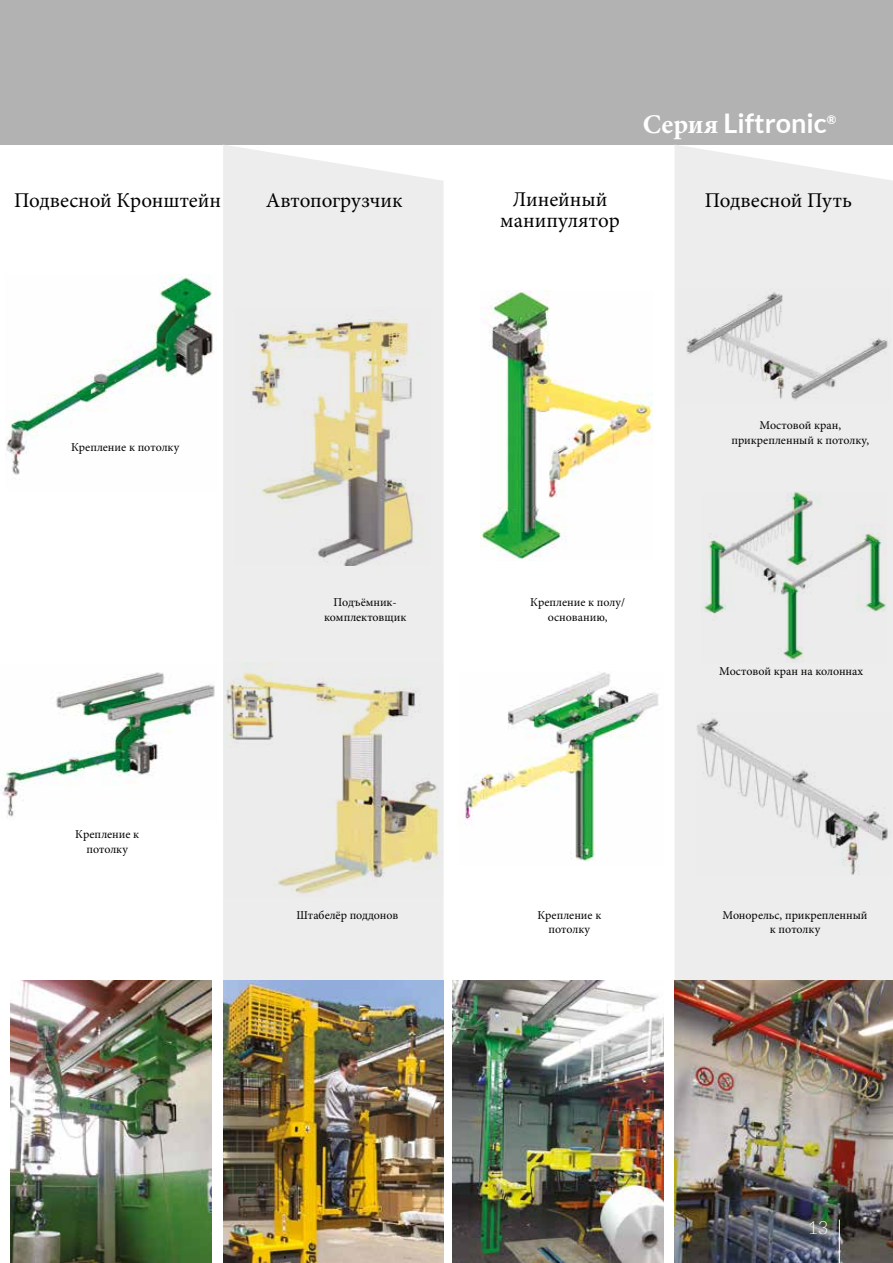
<style>
.page{position:relative;width:893px;height:1263px;background:#fff}
.page>*{position:absolute;margin:0;border:0;box-sizing:border-box;transform-origin:0 0}
.t1{font:700 27px "Lato";color:#fff}
.t2{font:21px/21px "Minion Pro";color:#000;text-align:center}
.t3{font:300 18px "Lato";color:#fff}
.t4{font:12px/14.4px "Minion Pro";color:#000;text-align:center}
.t5{font:700 12px "Lato";color:#fff}
.s1{font-family:"Minion Pro"}
</style>
<div class="page">
<div style="left:0;top:0;width:893px;height:145px;background:#b2b2b2"></div>
<div style="left:223px;top:145px;width:221px;height:835px;background:#ededed"></div>
<div style="left:675px;top:145px;width:218px;height:835px;background:#ededed"></div>
<img style="left:223px;top:980px;width:221px;height:283px">
<img style="left:11px;top:980px;width:200px;height:283px">
<img style="left:6px;top:277px;width:207px;height:203px">
<img style="left:1px;top:672px;width:214px;height:145px">
<img style="left:675px;top:980px;width:218px;height:283px">
<img style="left:678px;top:288px;width:212px;height:115px">
<img style="left:702px;top:492px;width:184px;height:170px">
<img style="left:696px;top:712px;width:196px;height:163px">
<img style="left:453px;top:980px;width:211px;height:283px">
<img style="left:464px;top:672px;width:195px;height:189px">
<img style="left:480px;top:290px;width:172px;height:271px">
<img style="left:223px;top:662px;width:221px;height:235px">
<img style="left:235px;top:308px;width:195px;height:257px">
<hr style="left:839px;top:1219px;width:1px;height:44px;background:#fff">
<h2 class="t2" style="left:14px;top:190px;width:208px">Подвесной Кронштейн</h2>
<h2 class="t2" style="left:266px;top:190px;width:138px">Автопогрузчик</h2>
<p class="t4" style="left:71px;top:441px;width:110px">Крепление к потолку</p>
<p class="t4" style="left:75px;top:828px;width:65px">Крепление к потолку</p>
<p class="t4" style="left:324px;top:595px;width:84px">Подъёмник&shy;комплектовщик</p>
<p class="t4" style="left:296px;top:908px;width:103px">Штабелёр поддонов</p>
<h2 class="t2" style="left:500px;top:189px;width:121px">Линейный манипулятор</h2>
<h1 class="t1" style="left:643px;top:108px;width:185px"><span class="s1">Серия</span> Liftronic</h1>
<p class="t5" style="left:827px;top:113px;width:11px">®</p>
<h2 class="t2" style="left:705px;top:190px;width:149px">Подвесной Путь</h2>
<p class="t4" style="left:530px;top:595px;width:96px">Крепление к полу/ основанию,</p>
<p class="t4" style="left:731px;top:419px;width:139px">Мостовой кран, прикрепленный к потолку,</p>
<p class="t4" style="left:719px;top:664px;width:145px">Мостовой кран на колоннах</p>
<p class="t4" style="left:537px;top:908px;width:65px">Крепление к потолку</p>
<p class="t4" style="left:723px;top:908px;width:147px">Монорельс, прикрепленный к потолку</p>
<h3 class="t3" style="left:807px;top:1218px;width:22px">13</h3>
</div>
